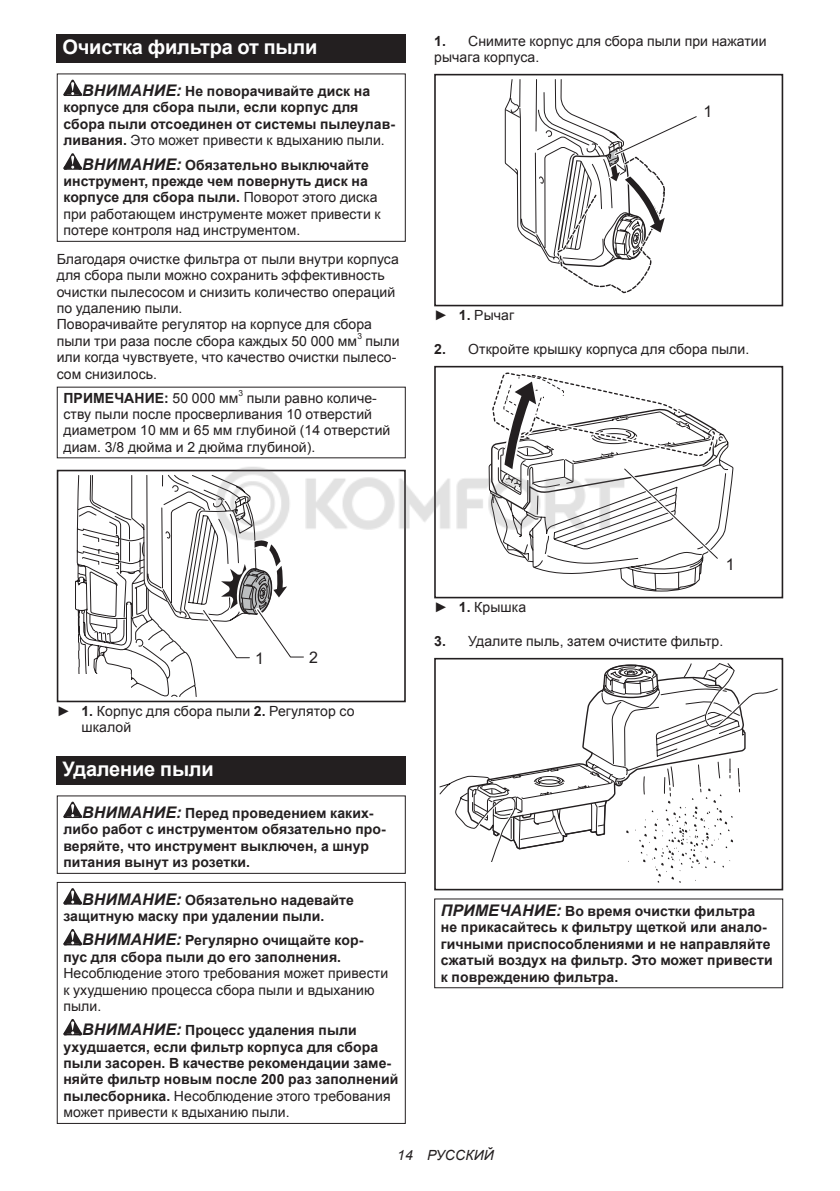
<style>
.page{position:relative;width:840px;height:1191px;background:#fff}
.page>*{position:absolute;margin:0;border:0;box-sizing:border-box;transform-origin:0 0}
.t1{font:700 20px "Arial";letter-spacing:-.01em;color:#fff}
.t2{font:16px "Arial";color:#231f20}
.t3{font:14px/16.4px "Arial";letter-spacing:.005em;color:#231f20}
.t4{font:700 14px/16.4px "Arial";letter-spacing:.005em;color:#231f20}
.t5{font:italic 14px "Arial";letter-spacing:.005em;color:#231f20}
.t6{font:8.4px "Arial";color:#231f20}
.s1{font-style:italic;font-size:16px}
.s2{font-weight:400}
.s3{font-weight:700;font-style:italic;font-size:16px}
.s4{font-weight:700}
</style>
<div class="page">
<div style="left:57px;top:34px;width:348px;height:29px;background:#231f20"></div>
<svg style="left:63px;top:80px;width:19px;height:16px"></svg>
<svg style="left:63px;top:153px;width:19px;height:17px"></svg>
<div style="left:57px;top:73px;width:348px;height:169px;border:1px solid #231f20"></div>
<svg style="left:75px;top:475px;width:56px;height:199px"></svg>
<div style="left:57px;top:470px;width:348px;height:232px;border:2px solid #231f20"></div>
<svg style="left:131px;top:474px;width:176px;height:228px"></svg>
<div style="left:57px;top:756px;width:348px;height:28px;background:#231f20"></div>
<svg style="left:63px;top:801px;width:19px;height:17px"></svg>
<div style="left:57px;top:795px;width:348px;height:79px;border:1px solid #231f20"></div>
<svg style="left:63px;top:888px;width:19px;height:16px"></svg>
<svg style="left:63px;top:929px;width:19px;height:16px"></svg>
<svg style="left:63px;top:1019px;width:19px;height:16px"></svg>
<div style="left:57px;top:882px;width:348px;height:242px;border:1px solid #231f20"></div>
<div style="left:434px;top:74px;width:348px;height:232px;border:2px solid #231f20"></div>
<svg style="left:504px;top:74px;width:195px;height:232px"></svg>
<svg style="left:721px;top:433px;width:12px;height:106px"></svg>
<div style="left:434px;top:366px;width:348px;height:232px;border:2px solid #231f20"></div>
<svg style="left:488px;top:372px;width:233px;height:226px"></svg>
<svg style="left:439px;top:663px;width:338px;height:220px"></svg>
<div style="left:434px;top:862px;width:73px;height:28px;background:#fff"></div>
<div style="left:434px;top:658px;width:348px;height:232px;border:2px solid #231f20"></div>
<div style="left:434px;top:898px;width:348px;height:90px;border:1px solid #231f20"></div>
<img style="left:210px;top:457px;width:419px;height:92px">
<h1 class="t1" style="left:62px;top:34px;width:256px">Очистка фильтра от пыли</h1>
<p class="t4" style="left:63px;top:83px;width:333px;text-indent:19px"><span class="s1">ВНИМАНИЕ:</span> Не поворачивайте диск на корпусе для сбора пыли, если корпус для сбора пыли отсоединен от системы пылеулав&shy;ливания. <span class="s2">Это может привести к вдыханию пыли.</span></p>
<p class="t3" style="left:63px;top:157px;width:318px;text-indent:19px"><span class="s3">ВНИМАНИЕ:</span> <span class="s4">Обязательно выключайте инструмент, прежде чем повернуть диск на корпусе для сбора пыли.</span> Поворот этого диска при работающем инструменте может привести к потере контроля над инструментом.</p>
<p class="t3" style="left:57px;top:251px;width:343px">Благодаря очистке фильтра от пыли внутри корпуса для сбора пыли можно сохранить эффективность очистки пылесосом и снизить количество операций по удалению пыли.<br>Поворачивайте регулятор на корпусе для сбора пыли три раза после сбора каждых 50 000 мм</p>
<p class="t6" style="left:357px;top:333px;width:6px">3</p>
<p class="t3" style="left:57px;top:333px;width:344px;text-indent:309px">пыли или когда чувствуете, что качество очистки пылесо&shy;сом снизилось.</p>
<p class="t4" style="left:63px;top:390px;width:176px">ПРИМЕЧАНИЕ: <span class="s2">50 000 мм</span></p>
<p class="t6" style="left:238px;top:389px;width:6px">3</p>
<p class="t3" style="left:63px;top:389px;width:328px;text-indent:183px">пыли равно количе&shy;ству пыли после просверливания 10 отверстий диаметром 10 мм и 65 мм глубиной (14 отверстий диам. 3/8 дюйма и 2 дюйма глубиной).</p>
<p class="t3" style="left:434px;top:33px;width:334px"><span class="s4">1.</span> Снимите корпус для сбора пыли при нажатии рычага корпуса.</p>
<p class="t2" style="left:703px;top:102px;width:10px">1</p>
<p class="t3" style="left:434px;top:307px;width:81px">► <span class="s4">1.</span> Рычаг</p>
<p class="t3" style="left:434px;top:341px;width:316px"><span class="s4">2.</span> Откройте крышку корпуса для сбора пыли.</p>
<p class="t2" style="left:255px;top:649px;width:10px">1</p>
<p class="t2" style="left:309px;top:648px;width:10px">2</p>
<p class="t3" style="left:81px;top:703px;width:274px;text-indent:-25px">► <span class="s4">1.</span> Корпус для сбора пыли <span class="s4">2.</span> Регулятор со шкалой</p>
<h1 class="t1" style="left:62px;top:755px;width:153px">Удаление пыли</h1>
<p class="t4" style="left:63px;top:805px;width:324px;text-indent:19px"><span class="s1">ВНИМАНИЕ:</span> Перед проведением каких&shy;либо работ с инструментом обязательно про&shy;веряйте, что инструмент выключен, а шнур питания вынут из розетки.</p>
<p class="t4" style="left:63px;top:891px;width:292px;text-indent:19px"><span class="s1">ВНИМАНИЕ:</span> Обязательно надевайте защитную маску при удалении пыли.</p>
<p class="t4" style="left:63px;top:932px;width:301px;text-indent:19px"><span class="s1">ВНИМАНИЕ:</span> Регулярно очищайте кор&shy;пус для сбора пыли до его заполнения.</p>
<p class="t3" style="left:63px;top:965px;width:326px">Несоблюдение этого требования может привести к ухудшению процесса сбора пыли и вдыханию пыли.</p>
<p class="t4" style="left:63px;top:1022px;width:336px;text-indent:19px"><span class="s1">ВНИМАНИЕ:</span> Процесс удаления пыли ухудшается, если фильтр корпуса для сбора пыли засорен. В качестве рекомендации заме&shy;няйте фильтр новым после 200 раз заполнений пылесборника. <span class="s2">Несоблюдение этого требования может привести к вдыханию пыли.</span></p>
<p class="t2" style="left:725px;top:555px;width:10px">1</p>
<p class="t3" style="left:434px;top:599px;width:93px">► <span class="s4">1.</span> Крышка</p>
<p class="t3" style="left:434px;top:633px;width:290px"><span class="s4">3.</span> Удалите пыль, затем очистите фильтр.</p>
<p class="t4" style="left:440px;top:903px;width:333px"><span class="s1">ПРИМЕЧАНИЕ:</span> Во время очистки фильтра не прикасайтесь к фильтру щеткой или анало&shy;гичными приспособлениями и не направляйте сжатый воздух на фильтр. Это может привести к повреждению фильтра.</p>
<p class="t5" style="left:397px;top:1147px;width:98px">14 РУССКИЙ</p>
</div>
